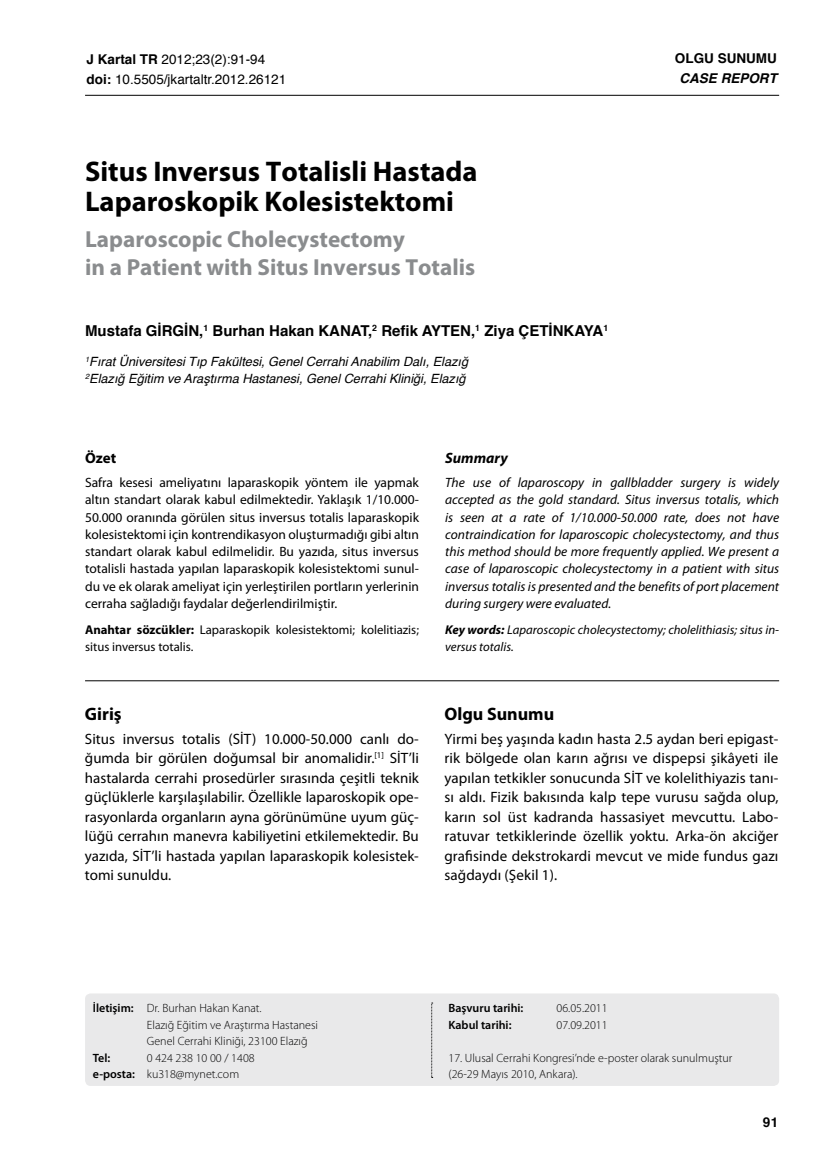
<style>
.page{position:relative;width:838px;height:1170px;background:#fff}
.page>*{position:absolute;margin:0;border:0;box-sizing:border-box;transform-origin:0 0}
.t1{font:700 28.5px/30px "Myriad Pro";color:#000}
.t2{font:700 23.25px/27.9px "Myriad Pro";color:#8a8c8e}
.t3{font:700 18px "Myriad Pro";color:#000}
.t4{font:15px/19.5px "Myriad Pro";color:#000;text-align:justify}
.t5{font:700 15px "Helvetica";color:#000}
.t6{font:italic 700 15px "Myriad Pro";color:#000}
.t7{font:700 15px "Myriad Pro";color:#000}
.t8{font:13.5px/17.2px "Myriad Pro";color:#000;text-align:justify}
.t9{font:italic 13.5px/17.2px "Myriad Pro";color:#000;text-align:justify}
.t10{font:13.5px/19.5px "Helvetica";color:#000}
.t11{font:700 13.5px "Helvetica";color:#000}
.t12{font:italic 700 13.5px "Helvetica";color:#000}
.t13{font:italic 12.75px/16.5px "Helvetica";color:#000}
.t14{font:12.75px/17.2px "Myriad Pro";color:#000}
.t15{font:italic 12.75px/17.2px "Myriad Pro";color:#000}
.t16{font:300 12px/16.5px "Myriad Pro";color:#000}
.t17{font:600 12px "Myriad Pro";color:#000}
.s1{font-weight:700}
.s2{font-weight:600}
</style>
<div class="page">
<hr style="left:85px;top:680px;width:694px;height:1px;background:#000">
<hr style="left:85px;top:95px;width:694px;height:1px;background:#000">
<div style="left:85px;top:993px;width:694px;height:92px;background:#e9e9ea;border-radius:6px"></div>
<svg style="left:431px;top:1002px;width:2px;height:76px"></svg>
<p class="t10" style="left:87px;top:50px;width:201px"><span class="s1">J Kartal TR</span> 2012;23(2):91-94 <span class="s1">doi:</span> 10.5505/jkartaltr.2012.26121</p>
<p class="t11" style="left:675px;top:49px;width:103px">OLGU SUNUMU</p>
<p class="t12" style="left:679px;top:67px;width:99px">CASE REPORT</p>
<h1 class="t1" style="left:85px;top:156px;width:394px">Situs Inversus Totalisli Hastada<br>Laparoskopik Kolesistektomi</h1>
<h2 class="t2" style="left:85px;top:226px;width:392px">Laparoscopic Cholecystectomy<br>in a Patient with Situs Inversus Totalis</h2>
<p class="t5" style="left:85px;top:320px;width:524px">Mustafa GİRGİN,<sup>1</sup> Burhan Hakan KANAT,<sup>2</sup> Refik AYTEN,<sup>1</sup> Ziya ÇETİNKAYA<sup>1</sup></p>
<p class="t13" style="left:85px;top:354px;width:385px"><sup>1</sup>Fırat Üniversitesi Tıp Fakültesi, Genel Cerrahi Anabilim Dalı, Elazığ<br><sup>2</sup>Elazığ Eğitim ve Araştırma Hastanesi, Genel Cerrahi Kliniği, Elazığ</p>
<p class="t7" style="left:85px;top:450px;width:33px">Özet</p>
<p class="t8" style="left:85px;top:474px;width:335px">Safra kesesi ameliyatını laparaskopik yöntem ile yapmak altın standart olarak kabul edilmektedir. Yaklaşık 1/10.000- 50.000 oranında görülen situs inversus totalis laparaskopik kolesistektomi için kontrendikasyon oluşturmadığı gibi altın standart olarak kabul edilmelidir. Bu yazıda, situs inversus totalisli hastada yapılan laparaskopik kolesistektomi sunul&shy;du ve ek olarak ameliyat için yerleştirilen portların yerlerinin cerraha sağladığı faydalar değerlendirilmiştir.</p>
<p class="t14" style="left:85px;top:621px;width:335px"><span class="s1">Anahtar sözcükler:</span> Laparaskopik kolesistektomi; kolelitiazis; situs inversus totalis.</p>
<p class="t3" style="left:85px;top:703px;width:38px">Giriş</p>
<p class="t4" style="left:85px;top:729px;width:335px">Situs inversus totalis (SİT) 10.000-50.000 canlı do&shy;ğumda bir görülen doğumsal bir anomalidir.<sup>[1]</sup> SİT’li hastalarda cerrahi prosedürler sırasında çeşitli teknik güçlüklerle karşılaşılabilir. Özellikle laparoskopik ope&shy;rasyonlarda organların ayna görünümüne uyum güç&shy;lüğü cerrahın manevra kabiliyetini etkilemektedir. Bu yazıda, SİT’li hastada yapılan laparaskopik kolesistek&shy;tomi sunuldu.</p>
<p class="t6" style="left:445px;top:450px;width:64px">Summary</p>
<p class="t9" style="left:445px;top:474px;width:335px">The use of laparoscopy in gallbladder surgery is widely accepted as the gold standard. Situs inversus totalis, which is seen at a rate of 1/10.000-50.000 rate, does not have contraindication for laparoscopic cholecystectomy, and thus this method should be more frequently applied. We present a case of laparoscopic cholecystectomy in a patient with situs inversus totalis is presented and the benefits of port placement during surgery were evaluated.</p>
<p class="t15" style="left:445px;top:621px;width:335px"><span class="s1">Key words:</span> Laparoscopic cholecystectomy; cholelithiasis; situs in&shy;versus totalis.</p>
<p class="t3" style="left:444px;top:703px;width:111px">Olgu Sunumu</p>
<p class="t4" style="left:444px;top:729px;width:335px">Yirmi beş yaşında kadın hasta 2.5 aydan beri epigast&shy;rik bölgede olan karın ağrısı ve dispepsi şikâyeti ile yapılan tetkikler sonucunda SİT ve kolelithiyazis tanı&shy;sı aldı. Fizik bakısında kalp tepe vurusu sağda olup, karın sol üst kadranda hassasiyet mevcuttu. Labo&shy;ratuvar tetkiklerinde özellik yoktu. Arka-ön akciğer grafisinde dekstrokardi mevcut ve mide fundus gazı sağdaydı (Şekil 1).</p>
<p class="t16" style="left:147px;top:999px;width:173px;text-indent:-54px"><span class="s2">İletişim:</span> Dr. Burhan Hakan Kanat.<br>Elazığ Eğitim ve Araştırma Hastanesi<br>Genel Cerrahi Kliniği, 23100 Elazığ</p>
<p class="t17" style="left:93px;top:1050px;width:19px">Tel:</p>
<p class="t16" style="left:93px;top:1049px;width:163px;text-indent:54px">0 424 238 10 00 / 1408 <span class="s2">e-posta:</span> ku318@mynet.com</p>
<p class="t17" style="left:448px;top:1001px;width:76px">Başvuru tarihi:</p>
<p class="t16" style="left:556px;top:999px;width:53px">06.05.2011</p>
<p class="t17" style="left:448px;top:1017px;width:64px">Kabul tarihi:</p>
<p class="t16" style="left:556px;top:1016px;width:53px">07.09.2011</p>
<p class="t16" style="left:448px;top:1049px;width:285px">17. Ulusal Cerrahi Kongresi’nde e-poster olarak sunulmuştur (26-29 Mayıs 2010, Ankara).</p>
<p class="t11" style="left:762px;top:1113px;width:17px">91</p>
</div>
